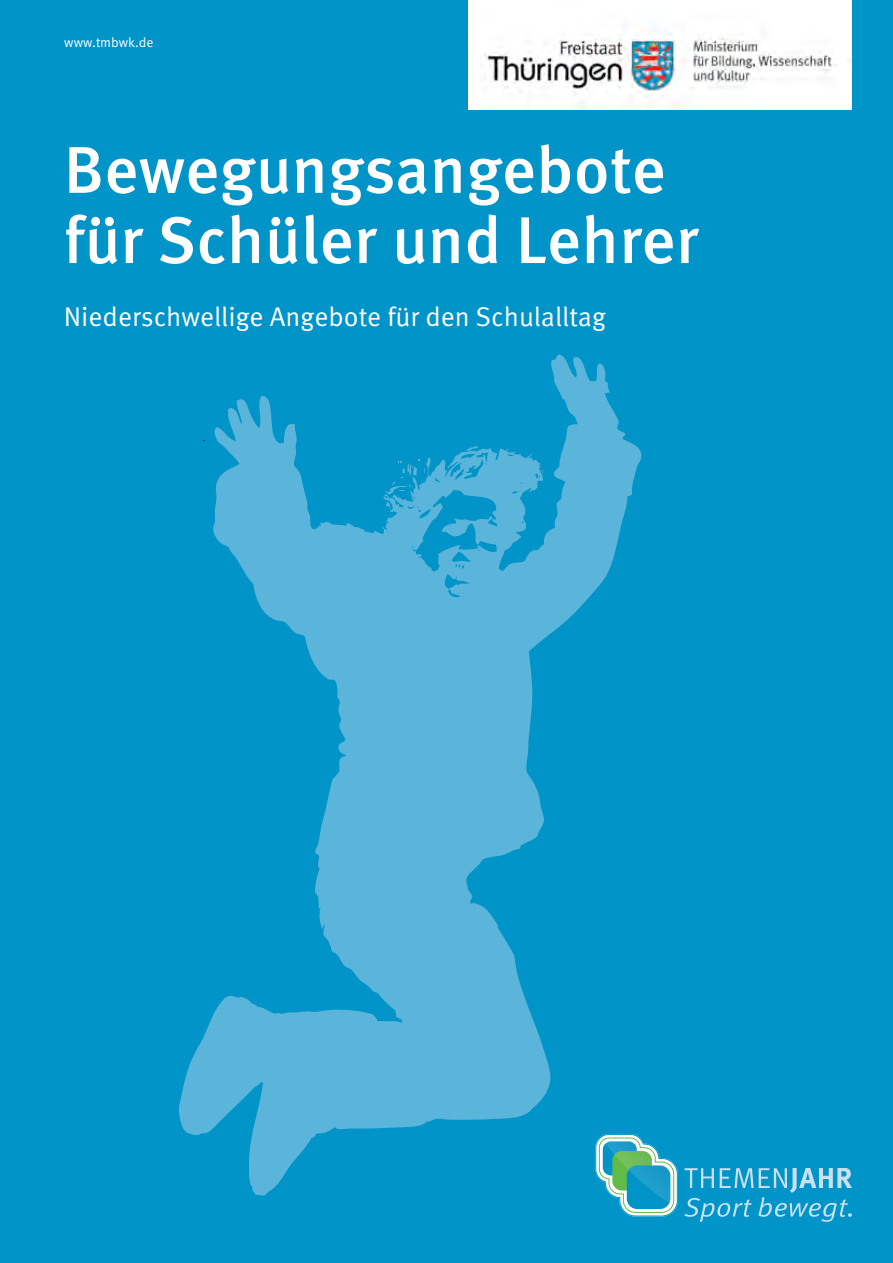
<style>
.page{position:relative;width:893px;height:1263px;background:#0094c9}
.page>*{position:absolute;margin:0;border:0;box-sizing:border-box;transform-origin:0 0}
.t1{font:66px "Meta Offc Pro Medi 2";color:#fff}
.t2{font:27px "Meta Offc Pro Norm 2";color:#fff}
.t3{font:13.5px "Meta Offc Pro Norm 2";color:#fff}
</style>
<div class="page">
<img style="left:468px;top:0;width:384px;height:110px">
<svg style="left:179px;top:354px;width:463px;height:842px"></svg>
<svg style="left:466px;top:446px;width:13px;height:6px"></svg>
<svg style="left:385px;top:459px;width:41px;height:37px"></svg>
<svg style="left:385px;top:502px;width:6px;height:9px"></svg>
<svg style="left:595px;top:1134px;width:83px;height:82px"></svg>
<svg style="left:684px;top:1168px;width:168px;height:54px"></svg>
<p class="t3" style="left:64px;top:32px;width:91px">www.tmbwk.de</p>
<p class="t1" style="left:64px;top:119px;width:604px">Bewegungsangebote</p>
<p class="t1" style="left:64px;top:189px;width:636px">für Schüler und Lehrer</p>
<p class="t2" style="left:64px;top:296px;width:544px">Niederschwellige Angebote für den Schulalltag</p>
</div>
